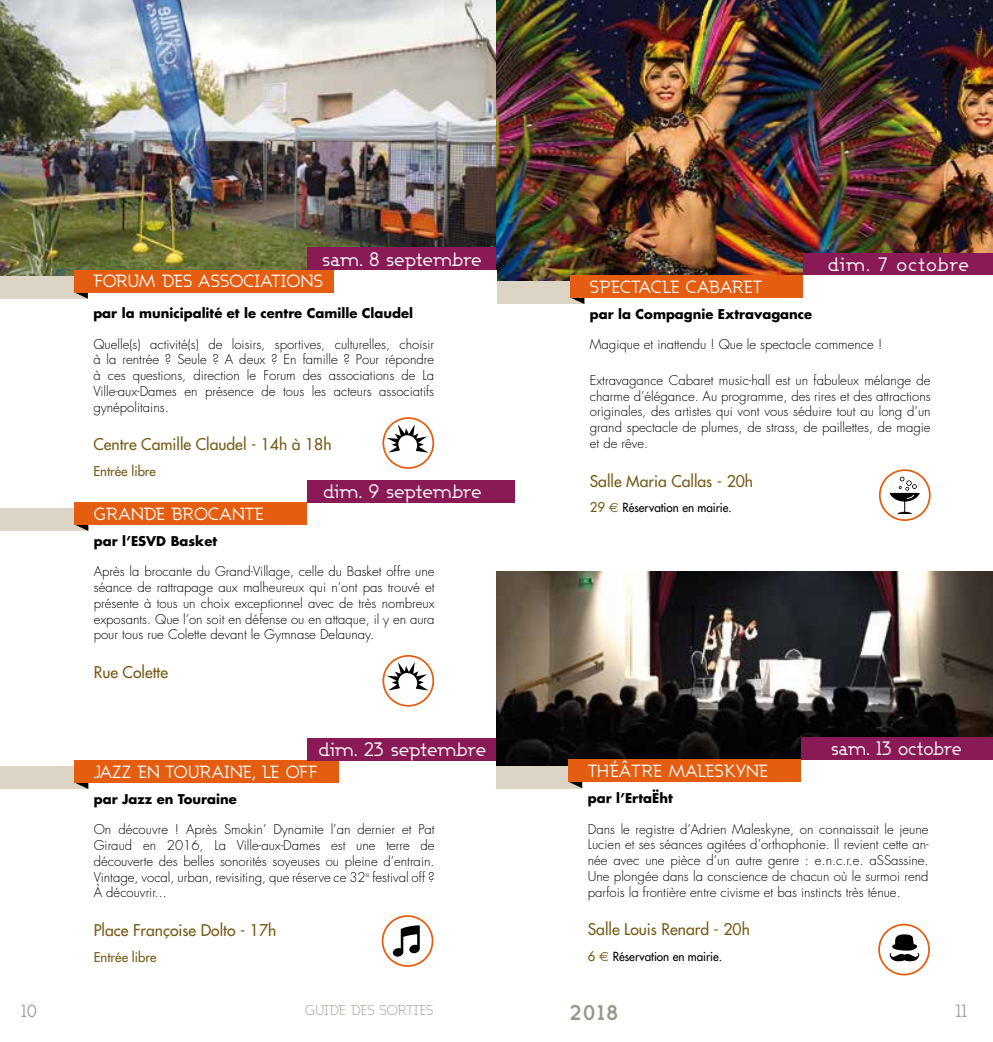
<style>
.page{position:relative;width:993px;height:1042px;background:#fff}
.page>*{position:absolute;margin:0;border:0;box-sizing:border-box;transform-origin:0 0}
.t1{font:21px "Ashby GL Bold";color:#9a968d}
.t2{font:19.25px "Ashby GL Book";letter-spacing:-.025em;color:#fff}
.t3{font:19.25px "Ashby GL Book";letter-spacing:-.025em;color:#fff;scale:.95 1}
.t4{font:17.5px "Ashby GL Book";color:#fff}
.t5{font:17.5px "Ashby GL Book";color:#9c9e9f}
.t6{font:15.75px "Futura";color:#775c18}
.t7{font:14px "Ashby GL Light";color:#9a968d}
.t8{font:300 13.12px/15.8px "Futura";color:#000;text-align:justify}
.t9{font:700 13.12px "Futura";color:#000}
.t10{font:13.12px "Futura";color:#775c18}
.t11{font:12.25px "Futura";color:#000;scale:.95 1}
.s1{font-size:13.12px;color:#775c18}
.s2{font-family:"Euro Sans";font-size:13.12px;color:#775c18}
</style>
<div class="page">
<div style="left:0;top:509px;width:88px;height:22px;background:#dcd5c5"></div>
<svg style="left:74px;top:524px;width:14px;height:7px"></svg>
<div style="left:74px;top:502px;width:233px;height:22px;background:#e45d11"></div>
<div style="left:307px;top:480px;width:208px;height:22px;background:#891a55"></div>
<img style="left:0;top:0;width:496px;height:276px">
<div style="left:0;top:276px;width:88px;height:23px;background:#dcd5c5"></div>
<svg style="left:74px;top:292px;width:14px;height:7px"></svg>
<div style="left:74px;top:270px;width:261px;height:22px;background:#e45d11"></div>
<div style="left:307px;top:248px;width:189px;height:22px;background:#891a55"></div>
<div style="left:382px;top:417px;width:52px;height:52px;border:2px solid #e45d11;border-radius:50%"></div>
<svg style="left:387px;top:424px;width:41px;height:29px"></svg>
<div style="left:0;top:767px;width:88px;height:22px;background:#dcd5c5"></div>
<svg style="left:74px;top:782px;width:14px;height:7px"></svg>
<div style="left:74px;top:760px;width:265px;height:22px;background:#e45d11"></div>
<div style="left:307px;top:738px;width:208px;height:22px;background:#891a55"></div>
<svg style="left:393px;top:925px;width:26px;height:31px"></svg>
<div style="left:381px;top:915px;width:52px;height:52px;border:2px solid #e45d11;border-radius:50%"></div>
<img style="left:496px;top:0;width:496px;height:282px">
<div style="left:497px;top:282px;width:87px;height:22px;background:#dcd5c5"></div>
<svg style="left:571px;top:298px;width:13px;height:6px"></svg>
<div style="left:803px;top:253px;width:189px;height:22px;background:#891a55"></div>
<div style="left:803px;top:275px;width:189px;height:29px;background:#fff"></div>
<div style="left:570px;top:275px;width:233px;height:23px;background:#e45d11"></div>
<div style="left:878px;top:469px;width:52px;height:52px;border:2px solid #e45d11;border-radius:50%"></div>
<svg style="left:889px;top:477px;width:30px;height:37px"></svg>
<div style="left:382px;top:655px;width:52px;height:52px;border:2px solid #e45d11;border-radius:50%"></div>
<svg style="left:387px;top:662px;width:41px;height:28px"></svg>
<img style="left:496px;top:571px;width:496px;height:195px">
<div style="left:801px;top:759px;width:191px;height:43px;background:#fff"></div>
<div style="left:496px;top:766px;width:86px;height:22px;background:#dcd5c5"></div>
<svg style="left:569px;top:782px;width:13px;height:6px"></svg>
<div style="left:568px;top:759px;width:233px;height:23px;background:#e45d11"></div>
<div style="left:801px;top:737px;width:191px;height:22px;background:#891a55"></div>
<div style="left:877px;top:924px;width:52px;height:51px;border:2px solid #e45d11;border-radius:50%"></div>
<svg style="left:889px;top:934px;width:30px;height:27px"></svg>
<div style="left:334px;top:270px;width:162px;height:29px;background:#fff"></div>
<h2 class="t2" style="left:322px;top:247px;width:161px">SAM. 8 SEPTEMBRE</h2>
<h3 class="t4" style="left:93px;top:271px;width:231px">FORUM DES ASSOCIATIONS</h3>
<p class="t9" style="left:93px;top:304px;width:321px">par la municipalité et le centre Camille Claudel</p>
<p class="t8" style="left:93px;top:336px;width:342px">Quelle(s) activité(s) de loisirs, sportives, culturelles, choisir à la rentrée ? Seule ? A deux ? En famille ? Pour répondre à ces questions, direction le Forum des associations de La Ville-aux-Dames en présence de tous les acteurs associatifs gynépolitains.</p>
<p class="t6" style="left:93px;top:434px;width:240px">Centre Camille Claudel - 14h à 18h</p>
<p class="t10" style="left:93px;top:463px;width:64px">Entrée libre</p>
<h2 class="t2" style="left:323px;top:480px;width:160px">DIM. 9 SEPTEMBRE</h2>
<h3 class="t4" style="left:94px;top:503px;width:171px">GRA NDE BROCA NTE</h3>
<p class="t9" style="left:94px;top:531px;width:125px">par l’ESVD Basket</p>
<p class="t8" style="left:94px;top:564px;width:342px">Après la brocante du Grand-Village, celle du Basket offre une séance de rattrapage aux malheureux qui n’ont pas trouvé et présente à tous un choix exceptionnel avec de très nombreux exposants. Que l’on soit en défense ou en attaque, il y en aura pour tous rue Colette devant le Gymnase Delaunay.</p>
<p class="t6" style="left:94px;top:662px;width:76px">Rue Colette</p>
<h2 class="t2" style="left:318px;top:738px;width:169px">DIM. 23 SEPTEMBRE</h2>
<h3 class="t4" style="left:94px;top:761px;width:225px">JAZZ EN TOURAINE, LE OFF</h3>
<p class="t9" style="left:94px;top:789px;width:144px">par Jazz en Touraine</p>
<p class="t8" style="left:94px;top:822px;width:342px">On découvre ! Après Smokin’ Dynamite l’an dernier et Pat Giraud en 2016, La Ville-aux-Dames est une terre de découverte des belles sonorités soyeuses ou pleine d’entrain.<br>Vintage, vocal, urban, revisiting, que réserve ce 32<sup>e</sup> festival off ?<br>À découvrir...</p>
<p class="t6" style="left:94px;top:920px;width:184px">Place Françoise Dolto - 17h</p>
<p class="t10" style="left:94px;top:948px;width:64px">Entrée libre</p>
<h2 class="t2" style="left:827px;top:253px;width:143px">DIM. 7 OCTOBRE</h2>
<h3 class="t4" style="left:589px;top:276px;width:174px">SPECTACLE CABARET</h3>
<p class="t9" style="left:589px;top:305px;width:224px">par la Compagnie Extravagance</p>
<p class="t8" style="left:589px;top:337px;width:294px">Magique et inattendu ! Que le spectacle commence !</p>
<p class="t8" style="left:589px;top:372px;width:342px">Extravagance Cabaret music-hall est un fabuleux mélange de charme d’élégance. Au programme, des rires et des attractions originales, des artistes qui vont vous séduire tout au long d’un grand spectacle de plumes, de strass, de paillettes, de magie et de rêve.</p>
<p class="t6" style="left:589px;top:471px;width:165px">Salle Maria Callas - 20h</p>
<p class="t11" style="left:589px;top:500px;width:151px"><span class="s1">29</span> <span class="s2">€</span> Réservation en mairie.</p>
<h2 class="t3" style="left:831px;top:737px;width:139px">SAM. 13 OCTOBRE</h2>
<h3 class="t4" style="left:587px;top:760px;width:182px">THÉÂTRE MALESKYNE</h3>
<p class="t9" style="left:587px;top:789px;width:86px">par l’ErtaËht</p>
<p class="t8" style="left:587px;top:821px;width:342px">Dans le registre d’Adrien Maleskyne, on connaissait le jeune Lucien et ses séances agitées d’orthophonie. Il revient cette an&shy;née avec une pièce d’un autre genre : e.n.c.r.e. aSSassine.<br>Une plongée dans la conscience de chacun où le surmoi rend parfois la frontière entre civisme et bas instincts très ténue.</p>
<p class="t6" style="left:587px;top:919px;width:163px">Salle Louis Renard - 20h</p>
<p class="t11" style="left:587px;top:948px;width:143px"><span class="s1">6</span> <span class="s2">€</span> Réservation en mairie.</p>
<h3 class="t5" style="left:21px;top:1000px;width:18px">10</h3>
<p class="t7" style="left:305px;top:1001px;width:130px">GUIDE DES SORTIES</p>
<h1 class="t1" style="left:569px;top:999px;width:50px">2018</h1>
<h3 class="t5" style="left:955px;top:1000px;width:13px">11</h3>
</div>
